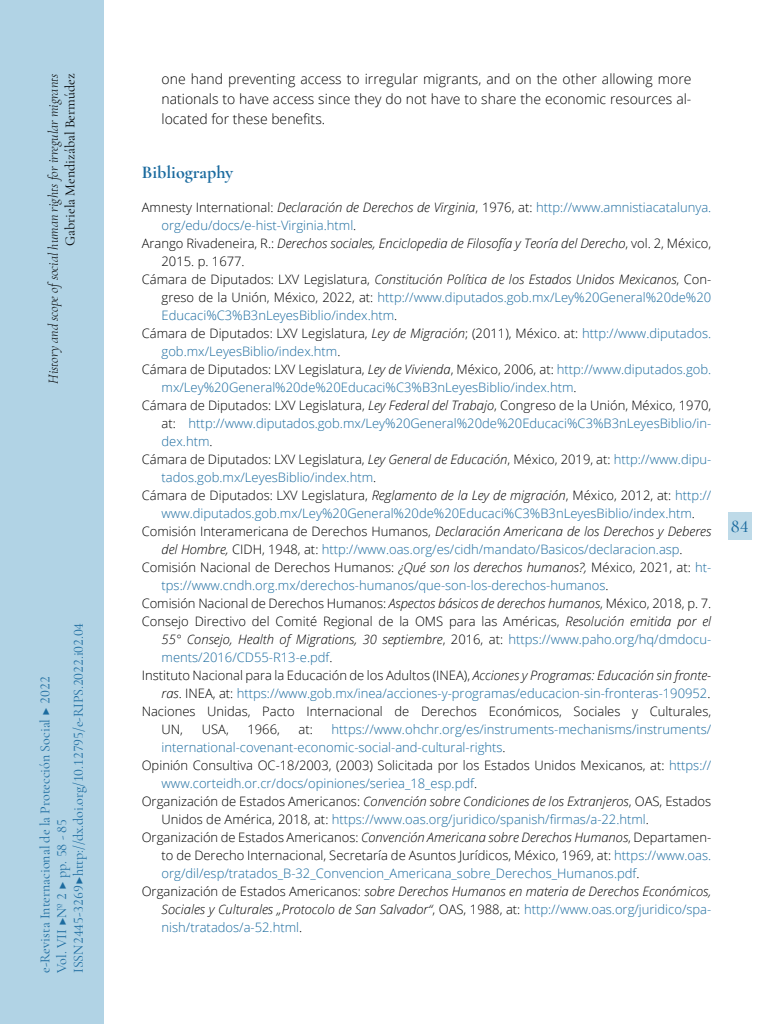
<style>
.page{position:relative;width:768px;height:1024px;background:#fff}
.page>*{position:absolute;margin:0;border:0;box-sizing:border-box;transform-origin:0 0}
._41_Enunciado_1_1{font:700 18px "Cormorant Garamond";color:#1b6b9f}
.t1{font:500 18px "Cormorant Garamond";color:#1b6b9f}
._50_cita_Ingl{font:300 14px/20px "Open Sans";color:#000;text-align:justify}
.t2{font:14px/16.8px "Cormorant Garamond";color:#1b6b9f}
.t3{font:italic 300 14px "Cormorant Garamond";color:#000}
.t4{font:14px "Cormorant Garamond";color:#000}
._80_bibliografía{font:300 13px/18px "Open Sans";color:#1b6b9f}
._80_bibliografía-2{font:300 13px/18px "Open Sans";color:#000}
._80_bibliografía-3{font:italic 300 13px/18px "Open Sans";color:#000}
.s1{color:#000}
.s2{font-style:italic;color:#000}
.s3{font-style:normal}
.s4{font-style:italic}
.s5{color:#1b6b9f}
.s6{font-style:normal;color:#1b6b9f}
</style>
<div class="page">
<div style="left:0;top:0;width:103px;height:1024px;background:#b1d3e5"></div>
<div style="left:728px;top:512px;width:23px;height:28px;background:#bedae8"></div>
<p class="t3" style="left:45px;top:384px;width:312px;rotate:-90deg">History and scope of social human rights for irregular migrants</p>
<p class="t4" style="left:62px;top:246px;width:174px;rotate:-90deg">Gabriela Mendizábal Bermúdez</p>
<p class="t2" style="left:36px;top:973px;width:352px;rotate:-90deg">e-Revista Internacional de la Protección Social ▶ 2022<br>Vol. VII ▶Nº 2 ▶ pp. 58 - 85<br>ISSN 2445-3269 ▶ http://dx.doi.org/10.12795/e-RIPS.2022.i02.04</p>
<p class="_50_cita_Ingl" style="left:162px;top:69px;width:531px">one hand preventing access to irregular migrants, and on the other allowing more nationals to have access since they do not have to share the economic resources al&shy;located for these benefits.</p>
<p class="_41_Enunciado_1_1" style="left:142px;top:161px;width:93px">Bibliography</p>
<p class="_80_bibliografía" style="left:162px;top:198px;width:551px;text-indent:-20px"><span class="s1">Amnesty International:</span> <span class="s2">Declaración de Derechos de Virginia</span><span class="s1">, 1976, at:</span> http://www.amnistiacatalunya. org/edu/docs/e-hist-Virginia.html<span class="s1">.</span></p>
<p class="_80_bibliografía-3" style="left:162px;top:234px;width:551px;text-indent:-20px"><span class="s3">Arango Rivadeneira, R.:</span> Derechos sociales, Enciclopedia de Filosofía y Teoría del Derecho<span class="s3">, vol. 2, México,<br>2015. p. 1677.</span></p>
<p class="_80_bibliografía" style="left:162px;top:270px;width:551px;text-align:justify;text-indent:-20px"><span class="s1">Cámara de Diputados: LXV Legislatura,</span> <span class="s2">Constitución Política de los Estados Unidos Mexicanos</span><span class="s1">, Con&shy;greso de la Unión, México, 2022, at:</span> http://www.diputados.gob.mx/Ley%20General%20de%20<br>Educaci%C3%B3nLeyesBiblio/index.htm<span class="s1">.</span></p>
<p class="_80_bibliografía-2" style="left:162px;top:324px;width:551px;text-indent:-20px">Cámara de Diputados: LXV Legislatura, <span class="s4">Ley de Migración</span>; (2011), México. at: <span class="s5">http://www.diputados. gob.mx/LeyesBiblio/index.htm</span>.</p>
<p class="_80_bibliografía" style="left:162px;top:360px;width:551px;text-indent:-20px"><span class="s1">Cámara de Diputados: LXV Legislatura,</span> <span class="s2">Ley de Vivienda</span><span class="s1">, México, 2006, at:</span> http://www.diputados.gob. mx/Ley%20General%20de%20Educaci%C3%B3nLeyesBiblio/index.htm<span class="s1">.</span></p>
<p class="_80_bibliografía" style="left:162px;top:396px;width:551px;text-align:justify;text-indent:-20px"><span class="s1">Cámara de Diputados: LXV Legislatura,</span> <span class="s2">Ley Federal del Trabajo</span><span class="s1">, Congreso de la Unión, México, 1970, at:</span> http://www.diputados.gob.mx/Ley%20General%20de%20Educaci%C3%B3nLeyesBiblio/in&shy;dex.htm<span class="s1">.</span></p>
<p class="_80_bibliografía-2" style="left:162px;top:450px;width:551px;text-indent:-20px">Cámara de Diputados: LXV Legislatura, <span class="s4">Ley General de Educación</span>, México, 2019, at: <span class="s5">http://www.dipu&shy;tados.gob.mx/LeyesBiblio/index.htm</span>.</p>
<p class="_80_bibliografía" style="left:142px;top:486px;width:571px;text-align:center"><span class="s1">Cámara de Diputados: LXV Legislatura,</span> <span class="s2">Reglamento de la Ley de migración</span><span class="s1">, México, 2012, at:</span> http:// www.diputados.gob.mx/Ley%20General%20de%20Educaci%C3%B3nLeyesBiblio/index.htm<span class="s1">.</span></p>
<p class="_80_bibliografía" style="left:162px;top:522px;width:551px;text-indent:-20px"><span class="s1">Comisión Interamericana de Derechos Humanos,</span> <span class="s2">Declaración Americana de los Derechos y Deberes del Hombre,</span> <span class="s1">CIDH, 1948, at:</span> http://www.oas.org/es/cidh/mandato/Basicos/declaracion.asp<span class="s1">.</span></p>
<p class="_80_bibliografía" style="left:162px;top:558px;width:551px;text-indent:-20px"><span class="s1">Comisión Nacional de Derechos Humanos:</span> <span class="s2">¿Qué son los derechos humanos?,</span> <span class="s1">México, 2021, at:</span> ht&shy;tps://www.cndh.org.mx/derechos-humanos/que-son-los-derechos-humanos<span class="s1">.</span></p>
<p class="_80_bibliografía-2" style="left:142px;top:594px;width:571px">Comisión Nacional de Derechos Humanos: <span class="s4">Aspectos básicos de derechos humanos</span>, México, 2018, p. 7.</p>
<p class="_80_bibliografía-2" style="left:162px;top:612px;width:551px;text-align:justify;text-indent:-20px">Consejo Directivo del Comité Regional de la OMS para las Américas, <span class="s4">Resolución emitida por el 55° Consejo, Health of Migrations, 30 septiembre</span>, 2016, at: <span class="s5">https://www.paho.org/hq/dmdocu&shy;ments/2016/CD55-R13-e.pdf</span>.</p>
<p class="_80_bibliografía" style="left:142px;top:666px;width:571px;text-align:right"><span class="s1">Instituto Nacional para la Educación de los Adultos (INEA),</span> <span class="s2">Acciones y Programas: Educación sin fronte&shy;ras</span><span class="s1">. INEA, at:</span> https://www.gob.mx/inea/acciones-y-programas/educacion-sin-fronteras-190952<span class="s1">.</span></p>
<p class="_80_bibliografía-2" style="left:162px;top:702px;width:551px;text-indent:-20px">Naciones Unidas, Pacto Internacional de Derechos Económicos, Sociales y Culturales,<br>UN,</p>
<p class="_80_bibliografía" style="left:162px;top:720px;width:551px;text-indent:170px">https://www.ohchr.org/es/instruments-mechanisms/instruments/ international-covenant-economic-social-and-cultural-rights<span class="s1">.</span></p>
<p class="_80_bibliografía-2" style="left:162px;top:756px;width:551px;text-indent:-20px">Opinión Consultiva OC-18/2003, (2003) Solicitada por los Estados Unidos Mexicanos, at: <span class="s5">https:// www.corteidh.or.cr/docs/opiniones/seriea_18_esp.pdf</span>.</p>
<p class="_80_bibliografía-2" style="left:162px;top:792px;width:551px;text-indent:-20px">Organización de Estados Americanos: <span class="s4">Convención sobre Condiciones de los Extranjeros</span>, OAS, Estados<br>Unidos de América, 2018, at: <span class="s5">https://www.oas.org/juridico/spanish/firmas/a-22.html</span>.</p>
<p class="_80_bibliografía-2" style="left:162px;top:828px;width:551px;text-align:justify;text-indent:-20px">Organización de Estados Americanos: <span class="s4">Convención Americana sobre Derechos Humanos</span>, Departamen&shy;to de Derecho Internacional, Secretaría de Asuntos Jurídicos, México, 1969, at: <span class="s5">https://www.oas. org/dil/esp/tratados_B-32_Convencion_Americana_sobre_Derechos_Humanos.pdf</span>.</p>
<p class="_80_bibliografía-3" style="left:162px;top:882px;width:551px;text-align:justify;text-indent:-20px"><span class="s3">Organización de Estados Americanos:</span> sobre Derechos Humanos en materia de Derechos Económicos, Sociales y Culturales „Protocolo de San Salvador“<span class="s3">, OAS, 1988, at:</span> <span class="s6">http://www.oas.org/juridico/spa&shy;nish/tratados/a-52.html</span><span class="s3">.</span></p>
<p class="_80_bibliografía-2" style="left:202px;top:720px;width:29px">USA,</p>
<p class="_80_bibliografía-2" style="left:247px;top:720px;width:34px">1966,</p>
<p class="_80_bibliografía-2" style="left:299px;top:720px;width:16px">at:</p>
<h1 class="t1" style="left:731px;top:515px;width:19px">84</h1>
</div>
